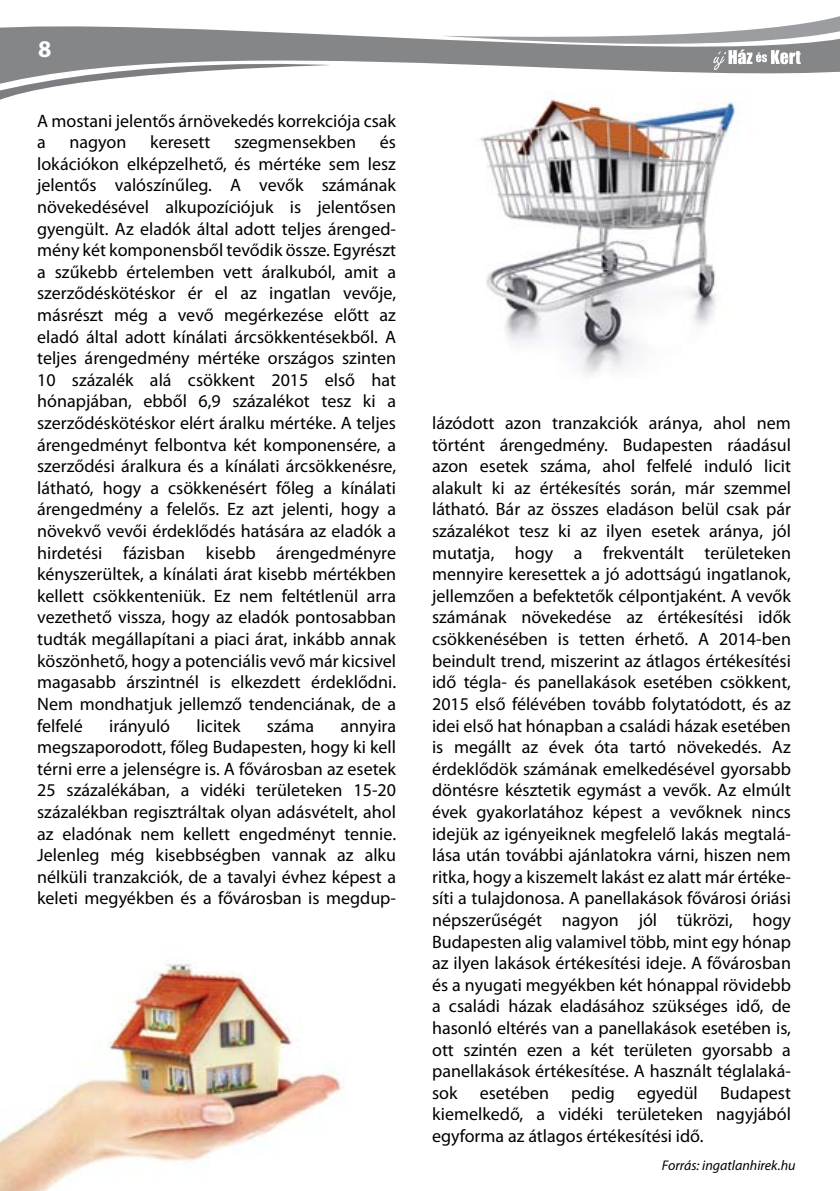
<style>
.page{position:relative;width:840px;height:1191px;background:#fff}
.page>*{position:absolute;margin:0;border:0;box-sizing:border-box;transform-origin:0 0}
.t1{font:700 24px "Myriad Pro";color:#fff}
.t2{font:18px/21.6px "Myriad Pro";color:#000;text-align:justify}
.t3{font:italic 14px "Myriad Pro";color:#000}
</style>
<div class="page">
<svg style="left:0;top:26px;width:839px;height:48px;fill:#848688"></svg>
<svg style="left:441px;top:16px;width:398px;height:54px"></svg>
<svg style="left:0;top:55px;width:330px;height:45px"></svg>
<img style="left:480px;top:94px;width:256px;height:281px">
<img style="left:0;top:963px;width:345px;height:228px">
<h1 class="t1" style="left:38px;top:34px;width:15px">8</h1>
<p class="t2" style="left:37px;top:109px;width:360px">A mostani jelentős árnövekedés korrekciója csak a</p>
<p class="t2" style="left:69px;top:131px;width:58px">nagyon</p>
<p class="t2" style="left:150px;top:131px;width:62px">keresett</p>
<p class="t2" style="left:234px;top:131px;width:123px">szegmensekben</p>
<p class="t2" style="left:37px;top:131px;width:360px;text-indent:342px">és lokációkon elképzelhető, és mértéke sem lesz jelentős valószínűleg. A vevők számának növekedésével alkupozíciójuk is jelentősen gyengült. Az eladók által adott teljes árenged&shy;mény két komponensből tevődik össze. Egyrészt a szűkebb értelemben vett áralkuból, amit a szerződéskötéskor ér el az ingatlan vevője, másrészt még a vevő megérkezése előtt az eladó által adott kínálati árcsökkentésekből. A teljes árengedmény mértéke országos szinten 10 százalék alá csökkent 2015 első hat hónapjában, ebből 6,9 százalékot tesz ki a szerződéskötéskor elért áralku mértéke. A teljes árengedményt felbontva két komponensére, a szerződési áralkura és a kínálati árcsökkenésre, látható, hogy a csökkenésért főleg a kínálati árengedmény a felelős. Ez azt jelenti, hogy a növekvő vevői érdeklődés hatására az eladók a hirdetési fázisban kisebb árengedményre kényszerültek, a kínálati árat kisebb mértékben kellett csökkenteniük. Ez nem feltétlenül arra vezethető vissza, hogy az eladók pontosabban tudták megállapítani a piaci árat, inkább annak köszönhető, hogy a potenciális vevő már kicsivel magasabb árszintnél is elkezdett érdeklődni.<br>Nem mondhatjuk jellemző tendenciának, de a felfelé</p>
<p class="t2" style="left:109px;top:714px;width:62px">irányuló</p>
<p class="t2" style="left:196px;top:714px;width:46px">licitek</p>
<p class="t2" style="left:267px;top:714px;width:49px">száma</p>
<p class="t2" style="left:37px;top:714px;width:360px;text-indent:303px">annyira megszaporodott, főleg Budapesten, hogy ki kell térni erre a jelenségre is. A fővárosban az esetek 25 százalékában, a vidéki területeken 15-20 százalékban regisztráltak olyan adásvételt, ahol az eladónak nem kellett engedményt tennie.<br>Jelenleg még kisebbségben vannak az alku nélküli tranzakciók, de a tavalyi évhez képest a keleti megyékben és a fővárosban is megdup-</p>
<p class="t2" style="left:432px;top:412px;width:360px">lázódott azon tranzakciók aránya, ahol nem történt árengedmény. Budapesten ráadásul azon esetek száma, ahol felfelé induló licit alakult ki az értékesítés során, már szemmel látható. Bár az összes eladáson belül csak pár százalékot tesz ki az ilyen esetek aránya, jól mutatja, hogy a frekventált területeken mennyire keresettek a jó adottságú ingatlanok, jellemzően a befektetők célpontjaként. A vevők számának növekedése az értékesítési idők csökkenésében is tetten érhető. A 2014-ben beindult trend, miszerint az átlagos értékesítési idő tégla- és panellakások esetében csökkent, 2015 első félévében tovább folytatódott, és az idei első hat hónapban a családi házak esetében is megállt az évek óta tartó növekedés. Az érdeklődök számának emelkedésével gyorsabb döntésre késztetik egymást a vevők. Az elmúlt évek gyakorlatához képest a vevőknek nincs idejük az igényeiknek megfelelő lakás megtalá&shy;lása után további ajánlatokra várni, hiszen nem ritka, hogy a kiszemelt lakást ez alatt már értéke&shy;síti a tulajdonosa. A panellakások fővárosi óriási népszerűségét nagyon jól tükrözi, hogy Budapesten alig valamivel több, mint egy hónap az ilyen lakások értékesítési ideje. A fővárosban és a nyugati megyékben két hónappal rövidebb a családi házak eladásához szükséges idő, de hasonló eltérés van a panellakások esetében is, ott szintén ezen a két területen gyorsabb a panellakások értékesítése. A használt téglalaká&shy;sok esetében pedig egyedül Budapest kiemelkedő, a vidéki területeken nagyjából egyforma az átlagos értékesítési idő.</p>
<p class="t3" style="left:661px;top:1156px;width:135px">Forrás: ingatlanhirek.hu</p>
</div>
